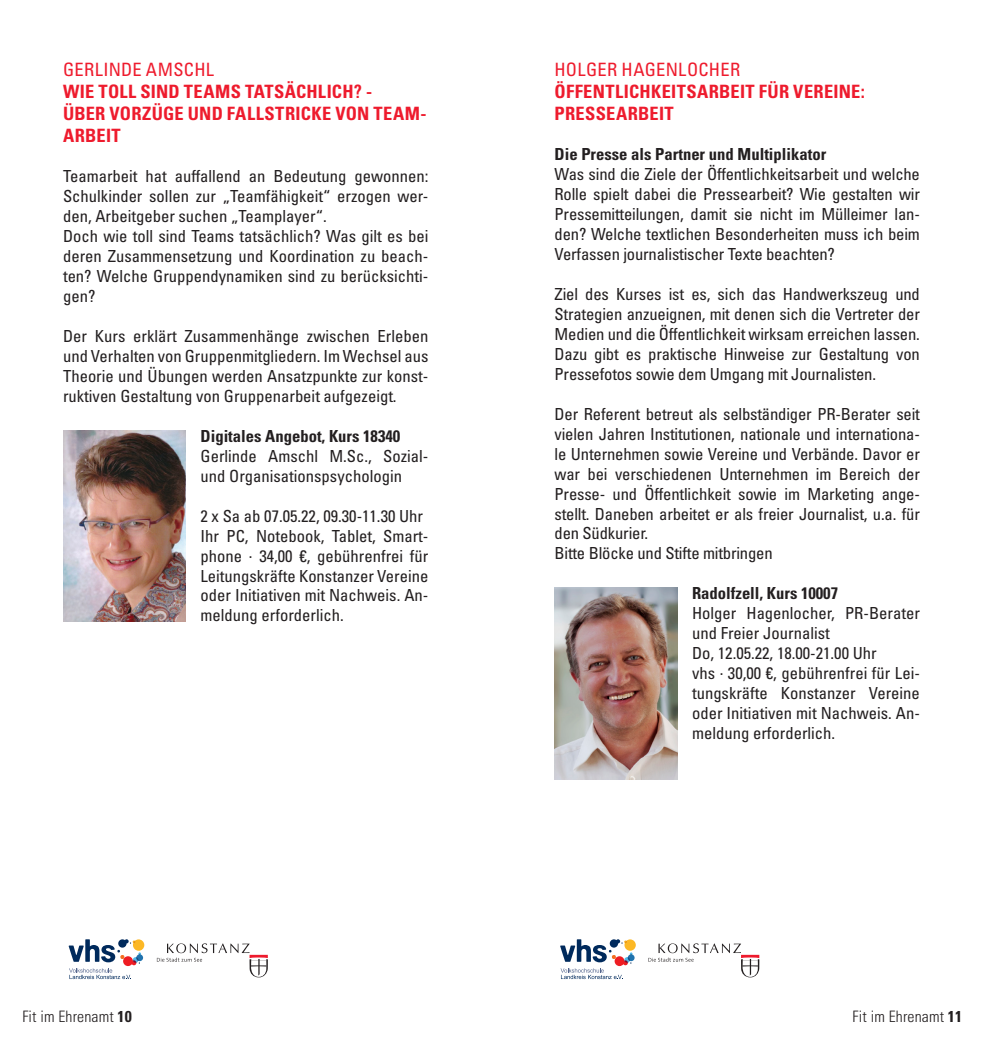
<style>
.page{position:relative;width:983px;height:1042px;background:#fff}
.page>*{position:absolute;margin:0;border:0;box-sizing:border-box;transform-origin:0 0}
.t1{font:700 condensed 18.38px/22.1px "Univers LT Pro";letter-spacing:.015em;color:#ee1b2d}
.t2{font:condensed 18.38px "Univers LT Pro";letter-spacing:.015em;color:#ee1b2d}
.t3{font:condensed 16.62px/19.9px "Univers LT Pro";color:#231f20;text-align:justify}
.t4{font:700 condensed 16.62px "Univers LT Pro";color:#231f20}
.t5{font:300 condensed 15.75px "Univers LT Pro";letter-spacing:.01em;color:#231f20}
.s1{font-weight:700}
</style>
<div class="page">
<svg style="left:157px;top:943px;width:111px;height:34px"></svg>
<svg style="left:69px;top:939px;width:75px;height:40px"></svg>
<img style="left:63px;top:430px;width:123px;height:191px">
<svg style="left:648px;top:943px;width:111px;height:34px"></svg>
<svg style="left:560px;top:939px;width:75px;height:40px"></svg>
<img style="left:554px;top:588px;width:123px;height:191px">
<p class="t2" style="left:63px;top:58px;width:152px">GERLINDE AMSCHL</p>
<p class="t1" style="left:63px;top:81px;width:310px">WIE TOLL SIND TEAMS TATSÄCHLICH? -</p>
<p class="t1" style="left:63px;top:103px;width:365px">ÜBER VORZÜGE UND FALLSTRICKE VON TEAM-<br>ARBEIT</p>
<p class="t3" style="left:63px;top:166px;width:367px">Teamarbeit hat auffallend an Bedeutung gewonnen:<br>Schulkinder sollen zur „Teamfähigkeit“ erzogen wer&shy;den, Arbeitgeber suchen „Teamplayer“.</p>
<p class="t3" style="left:63px;top:226px;width:367px">Doch wie toll sind Teams tatsächlich? Was gilt es bei deren Zusammensetzung und Koordination zu beach&shy;ten? Welche Gruppendynamiken sind zu berücksichti&shy;gen?</p>
<p class="t3" style="left:63px;top:326px;width:367px">Der Kurs erklärt Zusammenhänge zwischen Erleben und Verhalten von Gruppenmitgliedern. Im Wechsel aus Theorie und Übungen werden Ansatzpunkte zur konst&shy;ruktiven Gestaltung von Gruppenarbeit aufgezeigt.</p>
<p class="t4" style="left:200px;top:426px;width:201px">Digitales Angebot, Kurs 18340</p>
<p class="t3" style="left:200px;top:445px;width:229px">Gerlinde Amschl M.Sc., Sozial&shy;und Organisationspsychologin</p>
<p class="t3" style="left:200px;top:505px;width:224px">2 x Sa ab 07.05.22, 09.30-11.30 Uhr</p>
<p class="t3" style="left:200px;top:525px;width:229px">Ihr PC, Notebook, Tablet, Smart&shy;phone · 34,00 €, gebührenfrei für Leitungskräfte Konstanzer Vereine oder Initiativen mit Nachweis. An&shy;meldung erforderlich.</p>
<p class="t2" style="left:554px;top:58px;width:187px">HOLGER HAGENLOCHER</p>
<p class="t1" style="left:554px;top:81px;width:311px">ÖFFENTLICHKEITSARBEIT FÜR VEREINE:</p>
<p class="t1" style="left:554px;top:103px;width:121px">PRESSEARBEIT</p>
<p class="t4" style="left:554px;top:144px;width:273px">Die Presse als Partner und Multiplikator</p>
<p class="t3" style="left:554px;top:164px;width:367px">Was sind die Ziele der Öffentlichkeitsarbeit und welche Rolle spielt dabei die Pressearbeit? Wie gestalten wir Pressemitteilungen, damit sie nicht im Mülleimer lan&shy;den? Welche textlichen Besonderheiten muss ich beim Verfassen journalistischer Texte beachten?</p>
<p class="t3" style="left:554px;top:284px;width:367px">Ziel des Kurses ist es, sich das Handwerkszeug und Strategien anzueignen, mit denen sich die Vertreter der Medien und die Öffentlichkeit wirksam erreichen lassen.<br>Dazu gibt es praktische Hinweise zur Gestaltung von Pressefotos sowie dem Umgang mit Journalisten.</p>
<p class="t3" style="left:554px;top:403px;width:367px">Der Referent betreut als selbständiger PR-Berater seit vielen Jahren Institutionen, nationale und internationa&shy;le Unternehmen sowie Vereine und Verbände. Davor er war bei verschiedenen Unternehmen im Bereich der Presse- und Öffentlichkeit sowie im Marketing ange&shy;stellt. Daneben arbeitet er als freier Journalist, u.a. für den Südkurier.</p>
<p class="t3" style="left:554px;top:543px;width:220px">Bitte Blöcke und Stifte mitbringen</p>
<p class="t4" style="left:692px;top:583px;width:147px">Radolfzell, Kurs 10007</p>
<p class="t3" style="left:692px;top:603px;width:229px">Holger Hagenlocher, PR-Berater und Freier Journalist</p>
<p class="t3" style="left:692px;top:643px;width:186px">Do, 12.05.22, 18.00-21.00 Uhr</p>
<p class="t3" style="left:692px;top:663px;width:229px">vhs · 30,00 €, gebührenfrei für Lei&shy;tungskräfte Konstanzer Vereine oder Initiativen mit Nachweis. An&shy;meldung erforderlich.</p>
<p class="t5" style="left:22px;top:1006px;width:111px">Fit im Ehrenamt <span class="s1">10</span></p>
<p class="t5" style="left:852px;top:1006px;width:111px">Fit im Ehrenamt <span class="s1">11</span></p>
</div>
